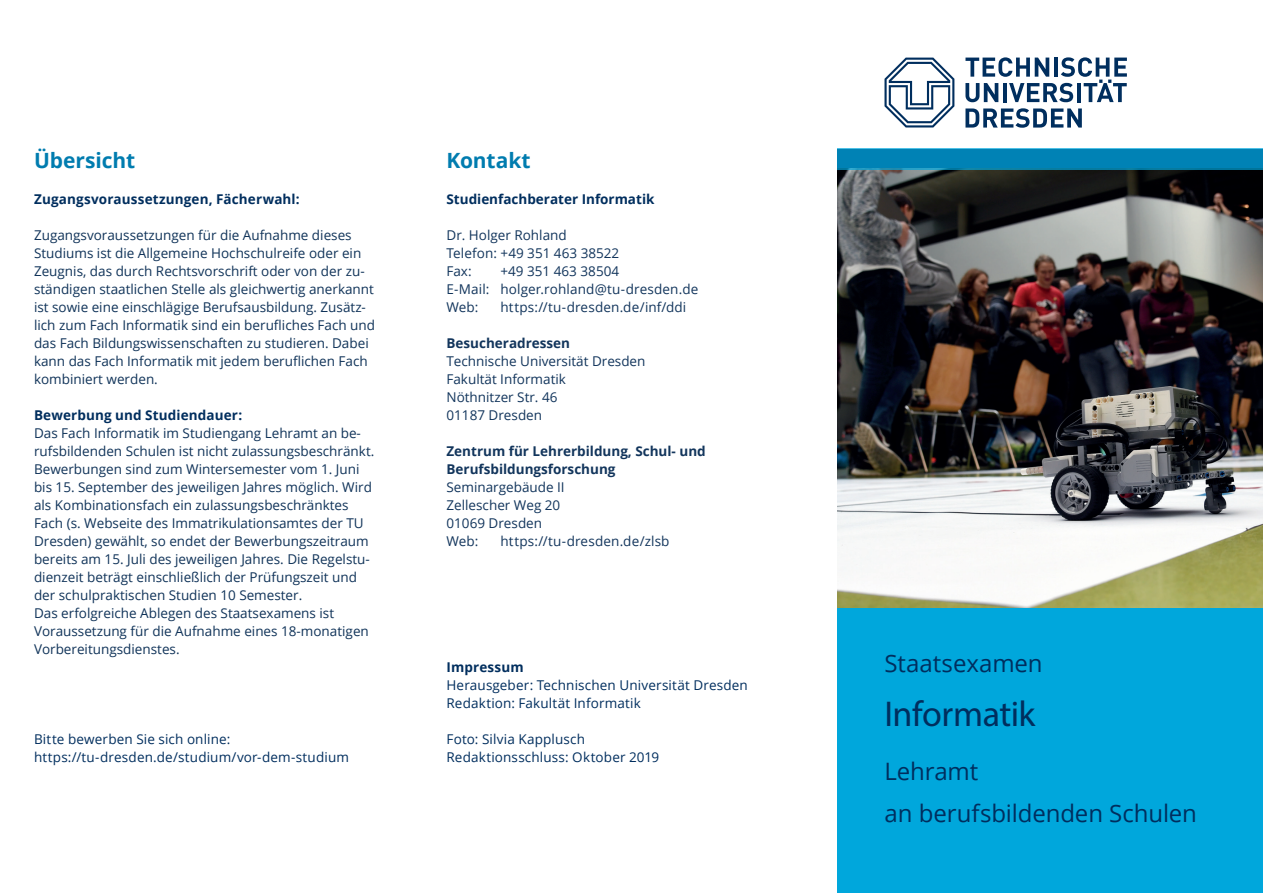
<style>
.page{position:relative;width:1263px;height:893px;background:#fff}
.page>*{position:absolute;margin:0;border:0;box-sizing:border-box;transform-origin:0 0}
.t1{font:36px "Myriad Pro";letter-spacing:-.015em;color:#002e5e}
.t2{font:24px/42px "Open Sans";letter-spacing:-.005em;color:#002e5e}
.t3{font:700 21px "Open Sans";letter-spacing:-.005em;color:#007caf}
.t4{font:13.5px/18px "Open Sans";color:#103359}
.t5{font:13.5px/18px "Open Sans";color:#12355c}
.t6{font:13.5px/18px "Open Sans";letter-spacing:.01em;color:#002e5e}
.t7{font:700 13.5px "Open Sans";letter-spacing:.005em;color:#002e5e}
.t8{font:700 13.5px/18px "Open Sans";color:#12355c}
</style>
<div class="page">
<img style="left:838px;top:170px;width:425px;height:438px">
<div style="left:838px;top:608px;width:425px;height:285px;background:#00a7dc"></div>
<svg style="left:965px;top:57px;width:162px;height:45px"></svg>
<svg style="left:965px;top:108px;width:117px;height:20px"></svg>
<svg style="left:884px;top:58px;width:70px;height:69px"></svg>
<div style="left:838px;top:149px;width:425px;height:21px;background:#0082b5"></div>
<h3 class="t3" style="left:34px;top:146px;width:103px">Übersicht</h3>
<p class="t7" style="left:34px;top:190px;width:267px">Zugangsvoraussetzungen, Fächerwahl:</p>
<p class="t4" style="left:34px;top:226px;width:343px">Zugangsvoraussetzungen für die Aufnahme dieses Studiums ist die Allgemeine Hochschulreife oder ein Zeugnis, das durch Rechtsvorschrift oder von der zu&shy;ständigen staatlichen Stelle als gleichwertig anerkannt ist sowie eine einschlägige Berufsausbildung. Zusätz&shy;lich zum Fach Informatik sind ein berufliches Fach und das Fach Bildungswissenschaften zu studieren. Dabei kann das Fach Informatik mit jedem beruflichen Fach kombiniert werden.</p>
<p class="t7" style="left:34px;top:406px;width:210px">Bewerbung und Studiendauer:</p>
<p class="t4" style="left:34px;top:424px;width:342px">Das Fach Informatik im Studiengang Lehramt an be&shy;rufsbildenden Schulen ist nicht zulassungsbeschränkt.<br>Bewerbungen sind zum Wintersemester vom 1. Juni bis 15. September des jeweiligen Jahres möglich. Wird als Kombinationsfach ein zulassungsbeschränktes Fach (s. Webseite des Immatrikulationsamtes der TU Dresden) gewählt, so endet der Bewerbungszeitraum bereits am 15. Juli des jeweiligen Jahres. Die Regelstu&shy;dienzeit beträgt einschließlich der Prüfungszeit und der schulpraktischen Studien 10 Semester.<br>Das erfolgreiche Ablegen des Staatsexamens ist Voraussetzung für die Aufnahme eines 18-monatigen Vorbereitungsdienstes.</p>
<p class="t6" style="left:34px;top:730px;width:316px">Bitte bewerben Sie sich online: https://tu-dresden.de/studium/vor-dem-studium</p>
<h3 class="t3" style="left:446px;top:146px;width:86px">Kontakt</h3>
<p class="t7" style="left:446px;top:190px;width:209px">Studienfachberater Informatik</p>
<p class="t5" style="left:446px;top:226px;width:174px">Dr. Holger Rohland<br>Telefon: +49 351 463 38522<br>Fax:</p>
<p class="t5" style="left:446px;top:262px;width:253px;text-indent:54px">+49 351 463 38504<br>E-Mail: holger.rohland@tu-dresden.de<br>Web:</p>
<p class="t5" style="left:500px;top:298px;width:187px">https://tu-dresden.de/inf/ddi</p>
<p class="t8" style="left:446px;top:334px;width:125px">Besucheradressen</p>
<p class="t5" style="left:446px;top:352px;width:200px">Technische Universität Dresden<br>Fakultät Informatik<br>Nöthnitzer Str. 46<br>01187 Dresden</p>
<p class="t8" style="left:446px;top:442px;width:261px">Zentrum für Lehrerbildung, Schul- und<br>Berufsbildungsforschung</p>
<p class="t5" style="left:446px;top:478px;width:120px">Seminargebäude II<br>Zellescher Weg 20<br>01069 Dresden<br>Web:</p>
<p class="t5" style="left:500px;top:532px;width:171px">https://tu-dresden.de/zlsb</p>
<p class="t7" style="left:446px;top:658px;width:79px">Impressum</p>
<p class="t6" style="left:446px;top:676px;width:303px">Herausgeber: Technischen Universität Dresden<br>Redaktion: Fakultät Informatik</p>
<p class="t6" style="left:446px;top:730px;width:214px">Foto: Silvia Kapplusch<br>Redaktionsschluss: Oktober 2019</p>
<h2 class="t2" style="left:884px;top:642px;width:160px">Staatsexamen</h2>
<h1 class="t1" style="left:884px;top:692px;width:152px">Informatik</h1>
<h2 class="t2" style="left:884px;top:750px;width:314px">Lehramt<br>an berufsbildenden Schulen</h2>
</div>
